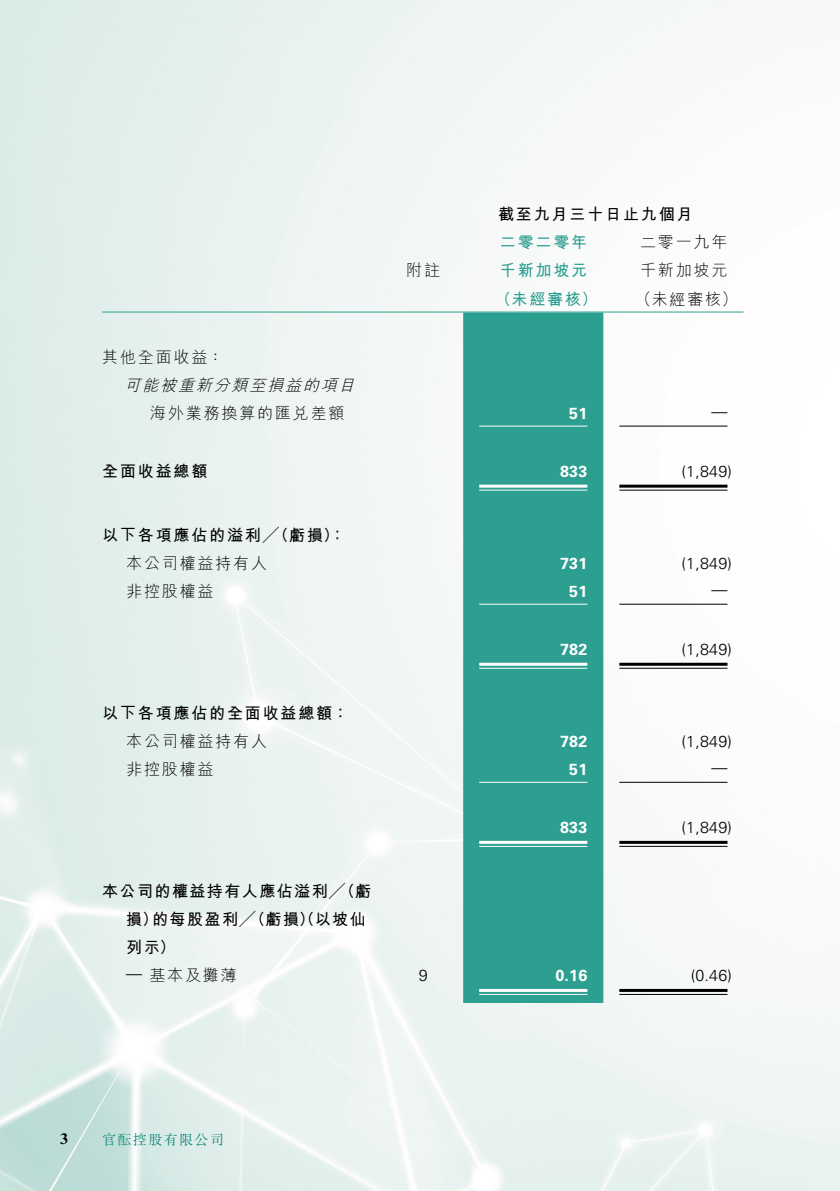
<style>
.page{position:relative;width:840px;height:1191px;background:#fff}
.page>*{position:absolute;margin:0;border:0;box-sizing:border-box;transform-origin:0 0}
._15_Table_Stub{font:300 16px "M Hei HK";letter-spacing:.115em;color:#000}
._01_Body_Text{font:300 16px "Univers LT Std";letter-spacing:.015em;color:#000}
._15_Table_Stub-2{font:700 16px/28px "M Hei HK";letter-spacing:.115em;color:#000}
._15_Table_Stub-3{font:700 16px/28px "M Hei HK";letter-spacing:.09em;color:#000}
._01_Body_Text-2{font:700 16px "Univers LT Std";letter-spacing:.015em;color:#fff}
._01_Body_Text-3{font:300 16px "M Hei HK";letter-spacing:.115em;color:#000}
._01_Body_Text-4{font:700 16px "M Hei HK";letter-spacing:.115em;color:#2d9f91}
._15_Table_Stub-4{font:italic 300 16px "M Hei HK";color:#000}
._01_Body_Text-5{font:700 16px "M Hei HK";letter-spacing:.115em;color:#000}
._15_Table_Stub-5{font:300 16px "Univers LT Std";color:#000}
.t1{font:700 15.4px "Times New Roman MT Std";color:#000}
.t2{font:300 14px "M Sung HK";letter-spacing:.1em;color:#007f6e}
.s1{font-family:"Adobe Song Std"}
</style>
<div class="page">
<img style="left:0;top:0;width:839px;height:1191px">
<div style="left:463px;top:312px;width:140px;height:691px;background:#2d9f91"></div>
<hr style="left:102px;top:311px;width:281px;height:1px;background:#2d9f91">
<hr style="left:383px;top:311px;width:80px;height:1px;background:#2d9f91">
<hr style="left:463px;top:311px;width:140px;height:1px;background:#2d9f91">
<hr style="left:603px;top:311px;width:140px;height:1px;background:#2d9f91">
<hr style="left:479px;top:425px;width:108px;height:1px;background:#fff">
<hr style="left:619px;top:425px;width:108px;height:1px;background:#000">
<hr style="left:479px;top:484px;width:108px;height:3px;background:#fff">
<hr style="left:479px;top:489px;width:108px;height:1px;background:#fff">
<hr style="left:619px;top:484px;width:108px;height:3px;background:#000">
<hr style="left:619px;top:489px;width:108px;height:1px;background:#000">
<hr style="left:479px;top:603px;width:108px;height:1px;background:#fff">
<hr style="left:619px;top:603px;width:108px;height:1px;background:#000">
<hr style="left:479px;top:663px;width:108px;height:3px;background:#fff">
<hr style="left:479px;top:668px;width:108px;height:1px;background:#fff">
<hr style="left:619px;top:663px;width:108px;height:3px;background:#000">
<hr style="left:619px;top:668px;width:108px;height:1px;background:#000">
<hr style="left:479px;top:782px;width:108px;height:1px;background:#fff">
<hr style="left:619px;top:782px;width:108px;height:1px;background:#000">
<hr style="left:479px;top:841px;width:108px;height:3px;background:#fff">
<hr style="left:479px;top:846px;width:108px;height:1px;background:#fff">
<hr style="left:619px;top:841px;width:108px;height:3px;background:#000">
<hr style="left:619px;top:846px;width:108px;height:1px;background:#000">
<hr style="left:479px;top:989px;width:108px;height:3px;background:#fff">
<hr style="left:479px;top:994px;width:108px;height:1px;background:#fff">
<hr style="left:619px;top:989px;width:108px;height:3px;background:#000">
<hr style="left:619px;top:994px;width:108px;height:1px;background:#000">
<p class="_15_Table_Stub" style="left:102px;top:348px;width:123px">其他全面收益：</p>
<p class="_15_Table_Stub-4" style="left:124px;top:376px;width:236px">可能被重新分類至損益的項目</p>
<p class="_15_Table_Stub" style="left:150px;top:404px;width:196px">海外業務換算的匯兌差額</p>
<p class="_15_Table_Stub-2" style="left:102px;top:455px;width:107px">全面收益總額</p>
<p class="_15_Table_Stub-2" style="left:102px;top:519px;width:245px">以下各項應佔的溢利╱（虧損：(</p>
<p class="_15_Table_Stub" style="left:126px;top:554px;width:142px">本公司權益持有人</p>
<p class="_15_Table_Stub" style="left:126px;top:582px;width:89px">非控股權益</p>
<p class="_01_Body_Text-3" style="left:406px;top:262px;width:35px">附註</p>
<p class="_15_Table_Stub-2" style="left:102px;top:697px;width:248px">以下各項應佔的全面收益總額：</p>
<p class="_15_Table_Stub" style="left:126px;top:732px;width:142px">本公司權益持有人</p>
<p class="_15_Table_Stub" style="left:126px;top:760px;width:89px">非控股權益</p>
<p class="_15_Table_Stub-3" style="left:152px;top:875px;width:220px;text-indent:-50px">本公司的權益持有人應佔溢利╱（虧的每股盈利╱（虧損）（以坡仙</p>
<p class="_15_Table_Stub-2" style="left:126px;top:903px;width:51px">損）列示(</p>
<p class="_15_Table_Stub" style="left:149px;top:966px;width:89px">基本及攤薄</p>
<p class="_15_Table_Stub-5" style="left:126px;top:964px;width:17px">—</p>
<p class="_01_Body_Text" style="left:418px;top:965px;width:10px">9</p>
<p class="_01_Body_Text-5" style="left:498px;top:203px;width:196px">截至九月三十日止九個月</p>
<p class="_01_Body_Text-3" style="left:639px;top:234px;width:89px">二零一九年</p>
<p class="_01_Body_Text-4" style="left:499px;top:231px;width:89px">二零二零年</p>
<p class="_01_Body_Text-4" style="left:499px;top:259px;width:89px">千新加坡元</p>
<p class="_01_Body_Text-3" style="left:639px;top:262px;width:89px">千新加坡元</p>
<p class="_01_Body_Text-4" style="left:495px;top:287px;width:103px">（未經審核）</p>
<p class="_01_Body_Text-3" style="left:635px;top:290px;width:103px">（未經審核(</p>
<p class="_01_Body_Text-2" style="left:569px;top:403px;width:20px">51</p>
<p class="_01_Body_Text" style="left:711px;top:401px;width:17px">—</p>
<p class="_01_Body_Text-2" style="left:560px;top:461px;width:29px">833</p>
<p class="_01_Body_Text" style="left:681px;top:461px;width:52px">)1,849(</p>
<p class="_01_Body_Text-2" style="left:560px;top:553px;width:29px">731</p>
<p class="_01_Body_Text" style="left:681px;top:553px;width:52px">)1,849(</p>
<p class="_01_Body_Text-2" style="left:569px;top:581px;width:20px">51</p>
<p class="_01_Body_Text" style="left:711px;top:580px;width:17px">—</p>
<p class="_01_Body_Text-2" style="left:560px;top:639px;width:29px">782</p>
<p class="_01_Body_Text" style="left:681px;top:639px;width:52px">)1,849(</p>
<p class="_01_Body_Text-2" style="left:560px;top:731px;width:29px">782</p>
<p class="_01_Body_Text" style="left:681px;top:731px;width:52px">)1,849(</p>
<p class="_01_Body_Text-2" style="left:569px;top:759px;width:20px">51</p>
<p class="_01_Body_Text" style="left:711px;top:758px;width:17px">—</p>
<p class="_01_Body_Text-2" style="left:560px;top:817px;width:29px">833</p>
<p class="_01_Body_Text" style="left:681px;top:817px;width:52px">)1,849(</p>
<p class="_01_Body_Text-2" style="left:555px;top:966px;width:33px">0.16</p>
<p class="_01_Body_Text" style="left:690px;top:965px;width:43px">)0.46(</p>
<p class="t1" style="left:60px;top:1129px;width:9px">3</p>
<p class="t2" style="left:102px;top:1129px;width:123px">官<span class="s1">酝</span>控股有限公司</p>
</div>
